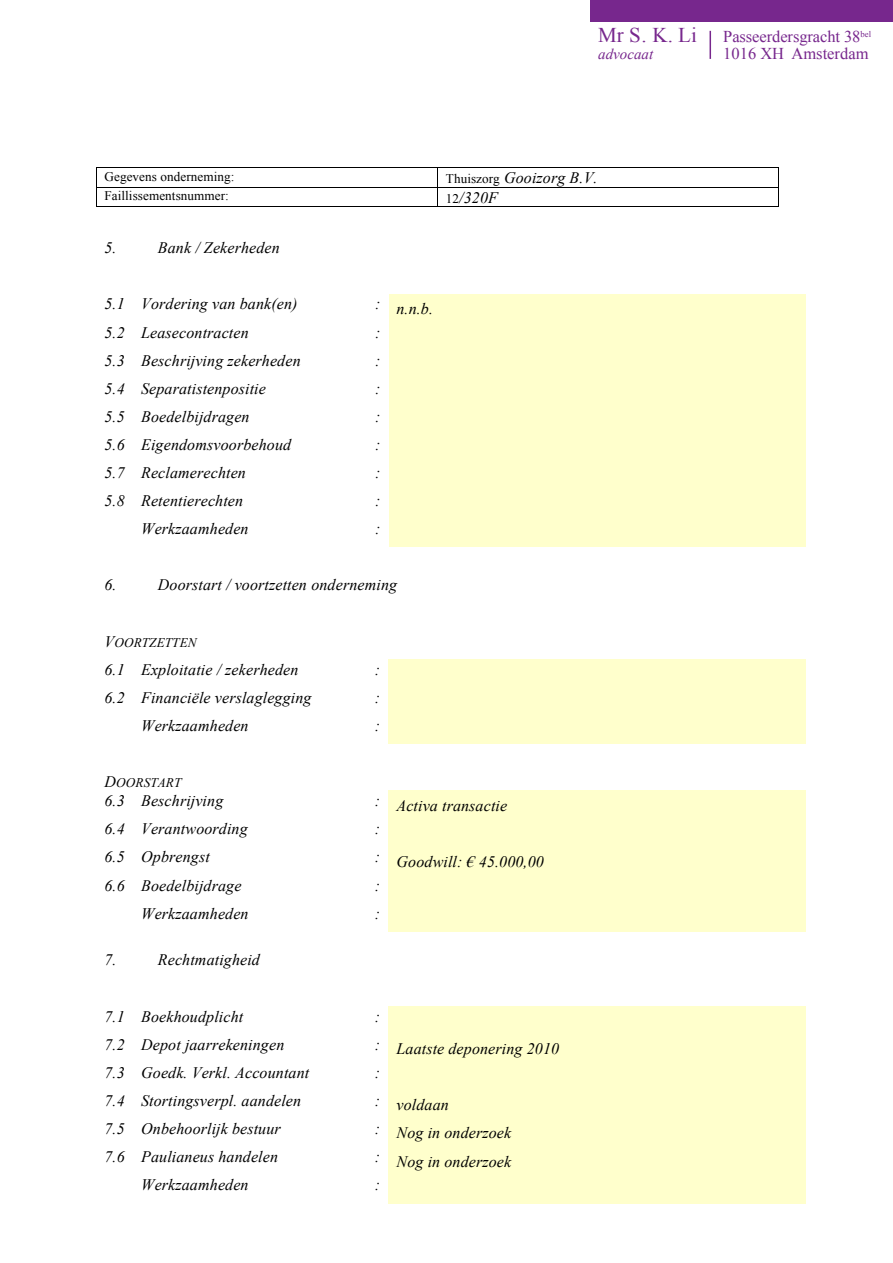
<style>
.page{position:relative;width:893px;height:1263px;background:#fff}
.page>*{position:absolute;margin:0;border:0;box-sizing:border-box;transform-origin:0 0}
.t1{font:21px "Times New Roman";color:#77278d}
.t2{font:16.5px "Times New Roman";letter-spacing:-.005em;color:#77278d}
.t3{font:italic 16.05px "Times New Roman";letter-spacing:.01em;color:#000}
.t4{font:italic 15px "Times New Roman";color:#77278d}
.t5{font:13.2px "Times New Roman";letter-spacing:.005em;color:#000}
.t6{font:italic 13.2px "Times New Roman";letter-spacing:.01em;color:#000}
.s1{font-style:normal;font-size:13.2px}
.s2{font-size:16.05px}
</style>
<div class="page">
<hr style="left:709px;top:31px;width:2px;height:28px;background:#77278d">
<div style="left:590px;top:0;width:303px;height:21px;background:#77278d"></div>
<hr style="left:97px;top:168px;width:340px;height:1px;background:#000">
<hr style="left:438px;top:168px;width:340px;height:1px;background:#000">
<hr style="left:97px;top:187px;width:340px;height:1px;background:#000">
<hr style="left:438px;top:187px;width:340px;height:1px;background:#000">
<svg style="left:96px;top:168px;width:1px;height:39px"></svg>
<hr style="left:97px;top:206px;width:340px;height:1px;background:#000">
<svg style="left:437px;top:168px;width:1px;height:39px"></svg>
<hr style="left:438px;top:206px;width:340px;height:1px;background:#000">
<svg style="left:778px;top:168px;width:1px;height:39px"></svg>
<div style="left:389px;top:294px;width:416px;height:28px;background:#ffc"></div>
<div style="left:389px;top:322px;width:416px;height:28px;background:#ffc"></div>
<div style="left:389px;top:350px;width:416px;height:28px;background:#ffc"></div>
<div style="left:389px;top:378px;width:416px;height:28px;background:#ffc"></div>
<div style="left:389px;top:406px;width:416px;height:29px;background:#ffc"></div>
<div style="left:389px;top:435px;width:416px;height:28px;background:#ffc"></div>
<div style="left:389px;top:463px;width:416px;height:28px;background:#ffc"></div>
<div style="left:389px;top:491px;width:416px;height:28px;background:#ffc"></div>
<div style="left:389px;top:519px;width:416px;height:28px;background:#ffc"></div>
<div style="left:388px;top:660px;width:417px;height:28px;background:#ffc"></div>
<div style="left:388px;top:688px;width:417px;height:28px;background:#ffc"></div>
<div style="left:388px;top:716px;width:417px;height:28px;background:#ffc"></div>
<div style="left:388px;top:791px;width:417px;height:28px;background:#ffc"></div>
<div style="left:388px;top:819px;width:417px;height:28px;background:#ffc"></div>
<div style="left:388px;top:847px;width:417px;height:28px;background:#ffc"></div>
<div style="left:388px;top:875px;width:417px;height:28px;background:#ffc"></div>
<div style="left:388px;top:903px;width:417px;height:28px;background:#ffc"></div>
<div style="left:388px;top:1006px;width:417px;height:28px;background:#ffc"></div>
<div style="left:388px;top:1034px;width:417px;height:29px;background:#ffc"></div>
<div style="left:388px;top:1063px;width:417px;height:28px;background:#ffc"></div>
<div style="left:388px;top:1091px;width:417px;height:28px;background:#ffc"></div>
<div style="left:388px;top:1119px;width:417px;height:28px;background:#ffc"></div>
<div style="left:388px;top:1147px;width:417px;height:28px;background:#ffc"></div>
<div style="left:388px;top:1175px;width:417px;height:28px;background:#ffc"></div>
<h1 class="t1" style="left:598px;top:21px;width:100px">Mr S. K. Li</h1>
<p class="t2" style="left:723px;top:25px;width:149px">Passeerdersgracht 38<sup>bel</sup></p>
<p class="t4" style="left:598px;top:44px;width:56px">advocaat</p>
<p class="t2" style="left:723px;top:42px;width:147px">1016 XH Amsterdam</p>
<p class="t5" style="left:104px;top:167px;width:131px">Gegevens onderneming:</p>
<p class="t3" style="left:446px;top:167px;width:153px"><span class="s1">Thuiszorg</span> Gooizorg B.V.</p>
<p class="t5" style="left:104px;top:187px;width:126px">Faillissementsnummer:</p>
<p class="t3" style="left:446px;top:186px;width:54px"><span class="s1">12</span>/320F</p>
<p class="t3" style="left:104px;top:237px;width:14px">5.</p>
<p class="t3" style="left:158px;top:237px;width:123px">Bank / Zekerheden</p>
<p class="t3" style="left:104px;top:293px;width:195px">5.1 Vordering van bank(en)</p>
<p class="t3" style="left:375px;top:297px;width:59px">: n.n.b.</p>
<p class="t3" style="left:104px;top:321px;width:146px">5.2 Leasecontracten</p>
<p class="t3" style="left:375px;top:321px;width:7px">:</p>
<p class="t3" style="left:104px;top:349px;width:198px">5.3 Beschrijving zekerheden</p>
<p class="t3" style="left:375px;top:349px;width:7px">:</p>
<p class="t3" style="left:104px;top:377px;width:163px">5.4 Separatistenpositie</p>
<p class="t3" style="left:375px;top:377px;width:7px">:</p>
<p class="t3" style="left:104px;top:405px;width:147px">5.5 Boedelbijdragen</p>
<p class="t3" style="left:375px;top:405px;width:7px">:</p>
<p class="t3" style="left:104px;top:433px;width:188px">5.6 Eigendomsvoorbehoud</p>
<p class="t3" style="left:375px;top:433px;width:7px">:</p>
<p class="t3" style="left:104px;top:462px;width:143px">5.7 Reclamerechten</p>
<p class="t3" style="left:375px;top:462px;width:7px">:</p>
<p class="t3" style="left:104px;top:490px;width:140px">5.8 Retentierechten</p>
<p class="t3" style="left:375px;top:490px;width:7px">:</p>
<p class="t3" style="left:141px;top:518px;width:109px">Werkzaamheden</p>
<p class="t3" style="left:375px;top:518px;width:7px">:</p>
<p class="t3" style="left:104px;top:574px;width:14px">6.</p>
<p class="t3" style="left:158px;top:574px;width:241px">Doorstart / voortzetten onderneming</p>
<p class="t6" style="left:104px;top:633px;width:94px"><span class="s2">V</span>OORTZETTEN</p>
<p class="t3" style="left:104px;top:659px;width:195px">6.1 Exploitatie / zekerheden</p>
<p class="t3" style="left:375px;top:659px;width:7px">:</p>
<p class="t3" style="left:104px;top:687px;width:209px">6.2 Financiële verslaglegging</p>
<p class="t3" style="left:375px;top:687px;width:7px">:</p>
<p class="t3" style="left:141px;top:715px;width:109px">Werkzaamheden</p>
<p class="t3" style="left:375px;top:715px;width:7px">:</p>
<p class="t6" style="left:104px;top:773px;width:78px"><span class="s2">D</span>OORSTART</p>
<p class="t3" style="left:104px;top:789px;width:120px">6.3 Beschrijving</p>
<p class="t3" style="left:375px;top:794px;width:134px">: Activa transactie</p>
<p class="t3" style="left:104px;top:818px;width:145px">6.4 Verantwoording</p>
<p class="t3" style="left:375px;top:818px;width:7px">:</p>
<p class="t3" style="left:104px;top:846px;width:107px">6.5 Opbrengst</p>
<p class="t3" style="left:375px;top:850px;width:171px">: Goodwill: € 45.000,00</p>
<p class="t3" style="left:104px;top:874px;width:138px">6.6 Boedelbijdrage</p>
<p class="t3" style="left:375px;top:874px;width:7px">:</p>
<p class="t3" style="left:141px;top:902px;width:109px">Werkzaamheden</p>
<p class="t3" style="left:375px;top:902px;width:7px">:</p>
<p class="t3" style="left:104px;top:949px;width:14px">7.</p>
<p class="t3" style="left:158px;top:949px;width:104px">Rechtmatigheid</p>
<p class="t3" style="left:104px;top:1005px;width:140px">7.1 Boekhoudplicht</p>
<p class="t3" style="left:375px;top:1005px;width:7px">:</p>
<p class="t3" style="left:104px;top:1033px;width:181px">7.2 Depot jaarrekeningen</p>
<p class="t3" style="left:375px;top:1038px;width:186px">: Laatste deponering 2010</p>
<p class="t3" style="left:104px;top:1061px;width:206px">7.3 Goedk. Verkl. Accountant</p>
<p class="t3" style="left:375px;top:1061px;width:7px">:</p>
<p class="t3" style="left:104px;top:1090px;width:198px">7.4 Stortingsverpl. aandelen</p>
<p class="t3" style="left:375px;top:1094px;width:76px">: voldaan</p>
<p class="t3" style="left:104px;top:1118px;width:178px">7.5 Onbehoorlijk bestuur</p>
<p class="t3" style="left:375px;top:1122px;width:138px">: Nog in onderzoek</p>
<p class="t3" style="left:104px;top:1146px;width:175px">7.6 Paulianeus handelen</p>
<p class="t3" style="left:375px;top:1150px;width:138px">: Nog in onderzoek</p>
<p class="t3" style="left:141px;top:1174px;width:109px">Werkzaamheden</p>
<p class="t3" style="left:375px;top:1174px;width:7px">:</p>
</div>
